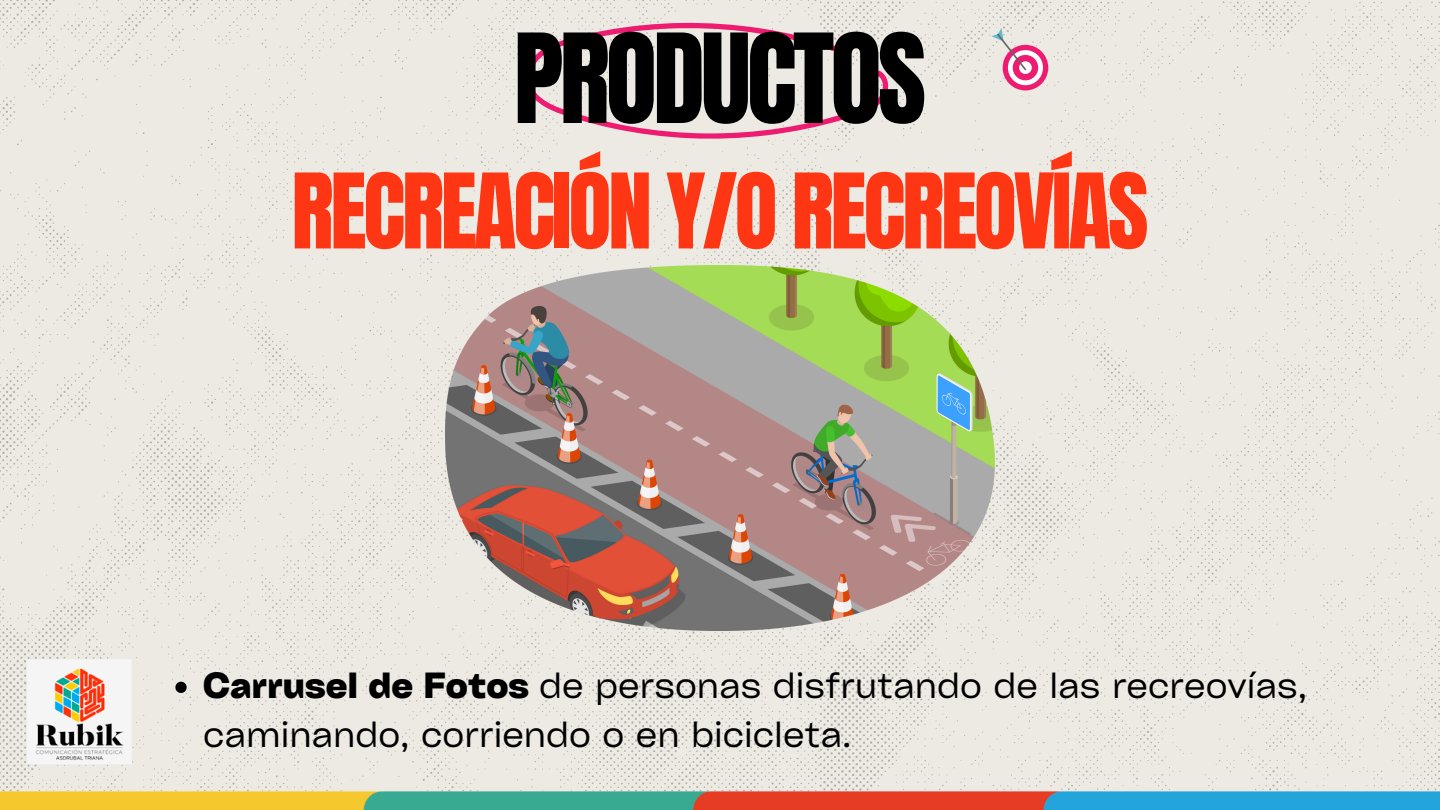
<style>
.page{position:relative;width:1440px;height:810px;background:#fff}
.page>*{position:absolute;margin:0;border:0;box-sizing:border-box;transform-origin:0 0}
.t1{font:105.4px "Anton";letter-spacing:-.04em;color:#000}
.t2{font:88.4px "Anton";letter-spacing:-.04em;color:#ff3613}
.t3{font:34.9px/48.8px "Cy Grotesk Key";color:#000}
.s1{font-weight:700}
</style>
<div class="page">
<img style="left:0;top:0;width:1440px;height:810px">
<p class="t1" style="left:514px;top:3px;width:414px">PRODUCTOS</p>
<p class="t2" style="left:291px;top:148px;width:859px">RECREACIÓN Y/O RECREOVÍAS</p>
<p class="t3" style="left:203px;top:660px;width:1106px"><span class="s1">Carrusel de Fotos</span> de personas disfrutando de las recreovías, caminando, corriendo o en bicicleta.</p>
</div>
